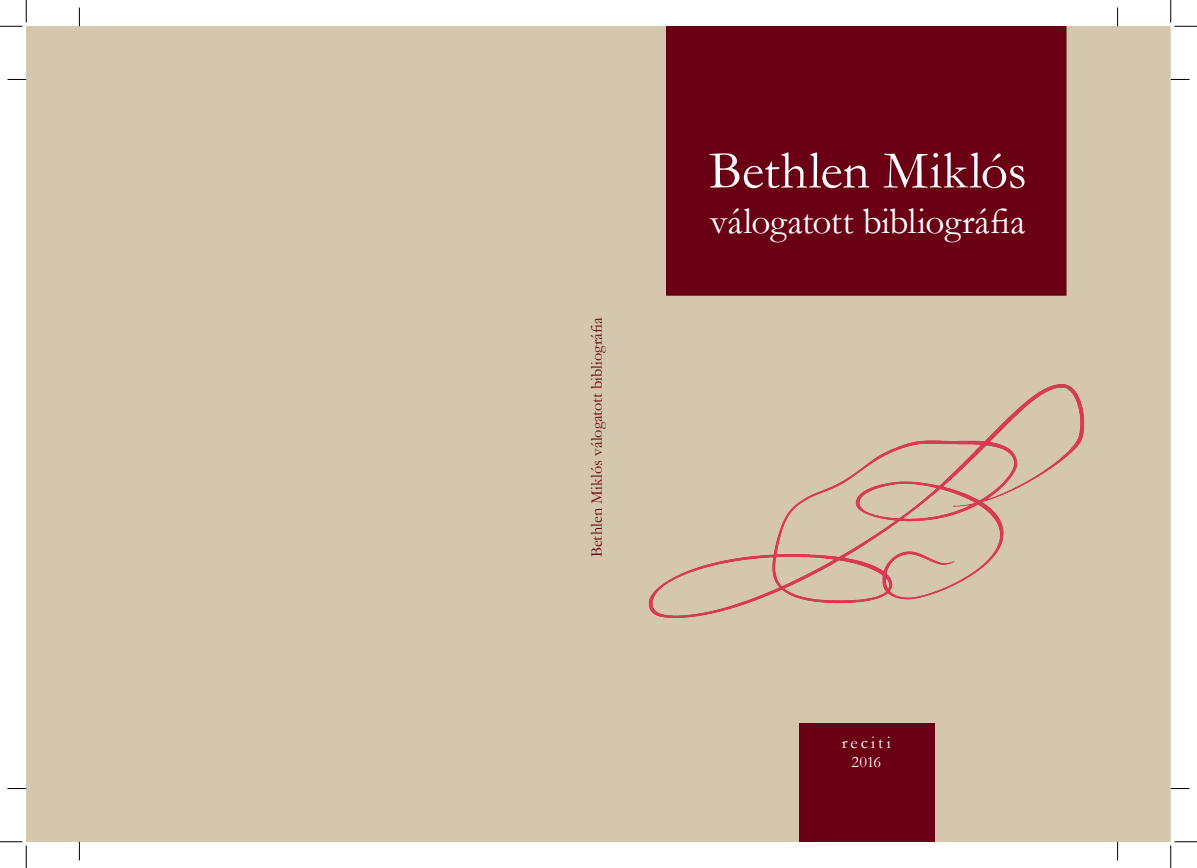
<style>
.page{position:relative;width:1197px;height:868px;background:#fff}
.page>*{position:absolute;margin:0;border:0;box-sizing:border-box;transform-origin:0 0}
.t1{font:53.75px "Garamond";letter-spacing:-.005em;color:#fff}
.t2{font:37.5px "Garamond";letter-spacing:-.01em;color:#fff}
.t3{font:17.5px "Garamond";letter-spacing:.17em;color:#fff}
.t4{font:16.25px "Garamond";letter-spacing:-.005em;color:#6a0014}
.t5{font:16.25px "Garamond";color:#fff}
</style>
<div class="page">
<div style="left:26px;top:26px;width:1145px;height:815px;background:#d4c7ae"></div>
<img style="left:648px;top:384px;width:437px;height:234px">
<div style="left:667px;top:26px;width:399px;height:269px;background:#6a0014"></div>
<div style="left:666px;top:26px;width:401px;height:270px;border:1px solid #6a0014"></div>
<div style="left:800px;top:723px;width:135px;height:118px;background:#6a0014"></div>
<svg style="left:8px;top:79px;width:18px;height:1px"></svg>
<svg style="left:1171px;top:79px;width:18px;height:1px"></svg>
<svg style="left:8px;top:788px;width:18px;height:1px"></svg>
<svg style="left:1171px;top:788px;width:18px;height:1px"></svg>
<svg style="left:79px;top:8px;width:1px;height:18px"></svg>
<svg style="left:79px;top:841px;width:1px;height:19px"></svg>
<svg style="left:1117px;top:8px;width:1px;height:18px"></svg>
<svg style="left:1117px;top:841px;width:1px;height:19px"></svg>
<svg style="left:0;top:0;width:27px;height:27px"></svg>
<svg style="left:0;top:841px;width:27px;height:26px"></svg>
<svg style="left:1171px;top:0;width:26px;height:27px"></svg>
<svg style="left:1171px;top:841px;width:26px;height:26px"></svg>
<p class="t4" style="left:586px;top:557px;width:241px;rotate:-90deg">Bethlen Miklós válogatott bibliográfia</p>
<h1 class="t1" style="left:709px;top:134px;width:319px">Bethlen Miklós</h1>
<h2 class="t2" style="left:710px;top:195px;width:317px">válogatott bibliográfia</h2>
<p class="t3" style="left:842px;top:730px;width:50px">reciti</p>
<p class="t5" style="left:852px;top:751px;width:31px">2016</p>
</div>
